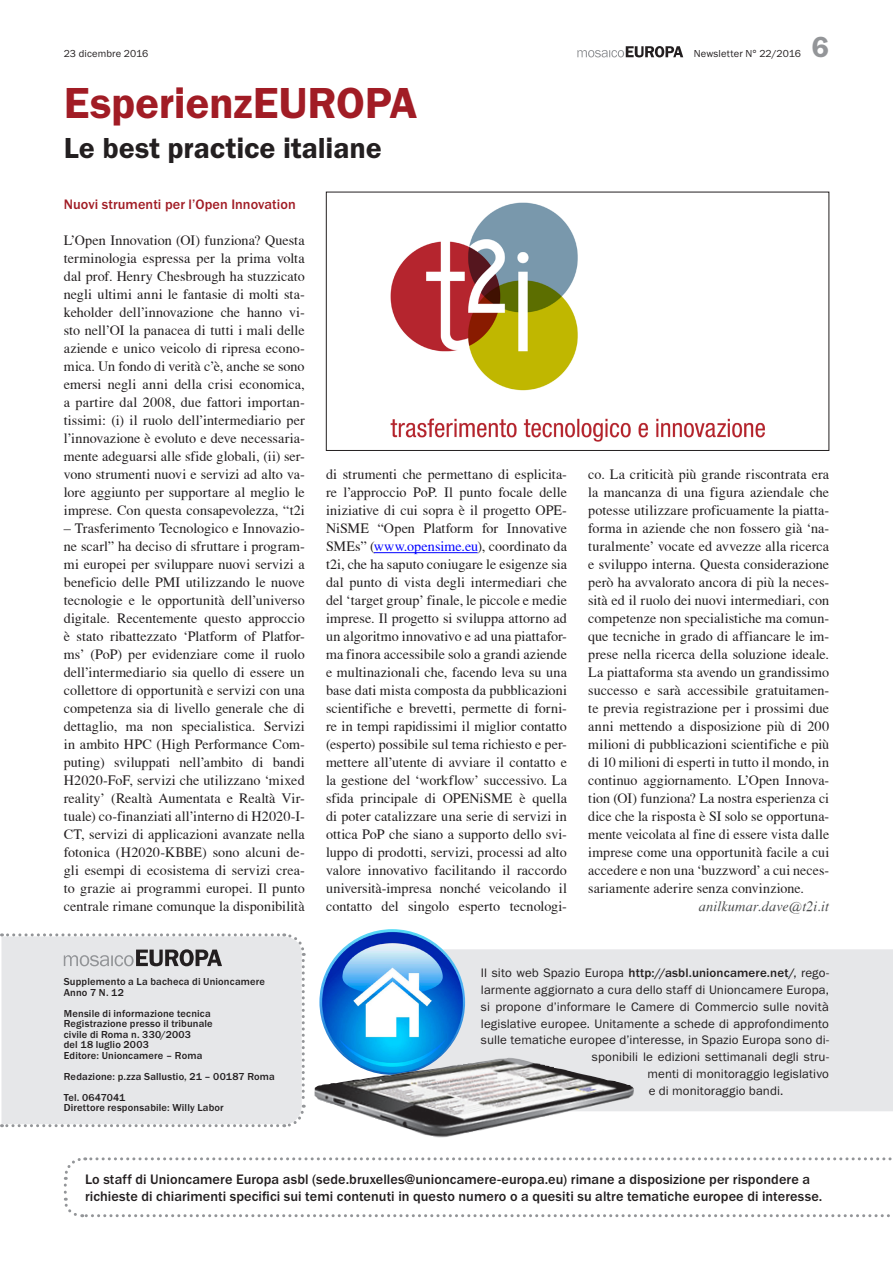
<style>
.page{position:relative;width:893px;height:1263px;background:#fff}
.page>*{position:absolute;margin:0;border:0;box-sizing:border-box;transform-origin:0 0}
.Titel_30{font:600 45px "Franklin Gothic Itc T";letter-spacing:-.005em;color:#a11c25}
.Untertitel_20{font:600 30px "Franklin Gothic Itc T";color:#231f20}
.t1{font:600 30px "Franklin Gothic Itc T";color:#939598}
.Grundschrift{font:14.25px/18px "T Acc LAD";letter-spacing:.005em;color:#231f20;text-align:justify}
.Untertitel{font:500 14.25px/17.1px "Franklin Gothic Itc T";letter-spacing:.005em;color:#231f20}
.Zwischentitel{font:500 14.25px "Franklin Gothic Itc T";letter-spacing:.005em;color:#a11c25}
.Autor{font:14.25px "T Acc LAD Italic";letter-spacing:.01em;color:#4b4c4d}
.Untertitel-2{font:12.75px "Franklin Gothic Itc T";letter-spacing:.01em;color:#231f20}
.Untertitel-3{font:500 12.75px "Franklin Gothic Itc T";letter-spacing:.01em;color:#231f20}
.Untertitel-4{font:500 10.5px/10.5px "Franklin Gothic Itc T";letter-spacing:.015em;color:#231f20}
.t2{font:10.5px "Franklin Gothic Itc T";letter-spacing:.01em;color:#231f20}
.s1{color:#00f}
.s2{font-weight:400}
</style>
<div class="page">
<svg style="left:577px;top:46px;width:106px;height:11px"></svg>
<svg style="left:64px;top:1198px;width:826px;height:20px"></svg>
<svg style="left:63px;top:1157px;width:829px;height:35px"></svg>
<svg style="left:1px;top:933px;width:305px;height:195px;background:#e2e3e5"></svg>
<div style="left:441px;top:949px;width:452px;height:162px;background:#e6e7e9"></div>
<img style="left:319px;top:929px;width:146px;height:146px;border-radius:73px">
<img style="left:314px;top:1057px;width:320px;height:81px">
<hr style="left:374px;top:552px;width:104px;height:1px;background:#00f">
<img style="left:390px;top:202px;width:375px;height:240px">
<div style="left:326px;top:192px;width:503px;height:259px;border:1px solid #231f20"></div>
<p class="t2" style="left:64px;top:48px;width:86px">23 dicembre 2016</p>
<p class="t2" style="left:694px;top:48px;width:109px">Newsletter N° 22/2016</p>
<p class="Titel_30" style="left:64px;top:77px;width:355px">EsperienzEUROPA</p>
<p class="Untertitel_20" style="left:64px;top:131px;width:319px">Le best practice italiane</p>
<h2 class="t1" style="left:812px;top:30px;width:19px">6</h2>
<p class="Zwischentitel" style="left:64px;top:196px;width:233px">Nuovi strumenti per l’Open Innovation</p>
<p class="Grundschrift" style="left:64px;top:231px;width:242px">L’Open Innovation (OI) funziona? Questa terminologia espressa per la prima volta dal prof. Henry Chesbrough ha stuzzicato negli ultimi anni le fantasie di molti sta&shy;keholder dell’innovazione che hanno vi&shy;sto nell’OI la panacea di tutti i mali delle aziende e unico veicolo di ripresa econo&shy;mica. Un fondo di verità c’è, anche se sono emersi negli anni della crisi economica, a partire dal 2008, due fattori importan&shy;tissimi: (i) il ruolo dell’intermediario per l’innovazione è evoluto e deve necessaria&shy;mente adeguarsi alle sfide globali, (ii) ser&shy;vono strumenti nuovi e servizi ad alto va&shy;lore aggiunto per supportare al meglio le imprese. Con questa consapevolezza, “t2i</p>
<p class="Grundschrift" style="left:64px;top:519px;width:242px">– Trasferimento Tecnologico e Innovazio&shy;ne scarl” ha deciso di sfruttare i program&shy;mi europei per sviluppare nuovi servizi a beneficio delle PMI utilizzando le nuove tecnologie e le opportunità dell’universo digitale. Recentemente questo approccio è stato ribattezzato ‘Platform of Platfor&shy;ms’ (PoP) per evidenziare come il ruolo dell’intermediario sia quello di essere un collettore di opportunità e servizi con una competenza sia di livello generale che di dettaglio, ma non specialistica. Servizi in ambito HPC (High Performance Com&shy;puting) sviluppati nell’ambito di bandi H2020-FoF, servizi che utilizzano ‘mixed reality’ (Realtà Aumentata e Realtà Vir&shy;tuale) co-finanziati all’interno di H2020-I-CT, servizi di applicazioni avanzate nella fotonica (H2020-KBBE) sono alcuni de&shy;gli esempi di ecosistema di servizi crea&shy;to grazie ai programmi europei. Il punto centrale rimane comunque la disponibilità</p>
<p class="Grundschrift" style="left:326px;top:465px;width:242px">di strumenti che permettano di esplicita&shy;re l’approccio PoP. Il punto focale delle iniziative di cui sopra è il progetto OPE-NiSME “Open Platform for Innovative SMEs” (<span class="s1">www.opensime.eu</span>), coordinato da t2i, che ha saputo coniugare le esigenze sia dal punto di vista degli intermediari che del ‘target group’ finale, le piccole e medie imprese. Il progetto si sviluppa attorno ad un algoritmo innovativo e ad una piattafor&shy;ma finora accessibile solo a grandi aziende e multinazionali che, facendo leva su una base dati mista composta da pubblicazioni scientifiche e brevetti, permette di forni&shy;re in tempi rapidissimi il miglior contatto (esperto) possibile sul tema richiesto e per&shy;mettere all’utente di avviare il contatto e la gestione del ‘workflow’ successivo. La sfida principale di OPENiSME è quella di poter catalizzare una serie di servizi in ottica PoP che siano a supporto dello svi&shy;luppo di prodotti, servizi, processi ad alto valore innovativo facilitando il raccordo università-impresa nonché veicolando il contatto del singolo esperto tecnologi-</p>
<p class="Grundschrift" style="left:588px;top:465px;width:242px">co. La criticità più grande riscontrata era la mancanza di una figura aziendale che potesse utilizzare proficuamente la piatta&shy;forma in aziende che non fossero già ‘na&shy;turalmente’ vocate ed avvezze alla ricerca e sviluppo interna. Questa considerazione però ha avvalorato ancora di più la neces&shy;sità ed il ruolo dei nuovi intermediari, con competenze non specialistiche ma comun&shy;que tecniche in grado di affiancare le im&shy;prese nella ricerca della soluzione ideale.<br>La piattaforma sta avendo un grandissimo successo e sarà accessibile gratuitamen&shy;te previa registrazione per i prossimi due anni mettendo a disposizione più di 200 milioni di pubblicazioni scientifiche e più di 10 milioni di esperti in tutto il mondo, in continuo aggiornamento. L’Open Innova&shy;tion (OI) funziona? La nostra esperienza ci dice che la risposta è SI solo se opportuna&shy;mente veicolata al fine di essere vista dalle imprese come una opportunità facile a cui accedere e non una ‘buzzword’ a cui neces&shy;sariamente aderire senza convinzione.</p>
<p class="Autor" style="left:699px;top:898px;width:132px">anilkumar.dave@t2i.it</p>
<p class="Untertitel-4" style="left:64px;top:976px;width:203px">Supplemento a La bacheca di Unioncamere</p>
<p class="Untertitel-4" style="left:64px;top:987px;width:62px">Anno 7 N. 12</p>
<p class="Untertitel-4" style="left:64px;top:1008px;width:148px">Mensile di informazione tecnica</p>
<p class="Untertitel-4" style="left:64px;top:1018px;width:150px">Registrazione presso il tribunale civile di Roma n. 330/2003<br>del 18 luglio 2003</p>
<p class="Untertitel-4" style="left:64px;top:1050px;width:140px">Editore: Unioncamere – Roma</p>
<p class="Untertitel-4" style="left:64px;top:1071px;width:213px">Redazione: p.zza Sallustio, 21 – 00187 Roma</p>
<p class="Untertitel-4" style="left:64px;top:1092px;width:63px">Tel. 0647041</p>
<p class="Untertitel-4" style="left:64px;top:1102px;width:161px">Direttore responsabile: Willy Labor</p>
<p class="Untertitel-3" style="left:481px;top:965px;width:350px"><span class="s2">Il sito web Spazio Europa</span> http://asbl.unioncamere.net/<span class="s2">, rego-</span></p>
<p class="Untertitel-2" style="left:481px;top:982px;width:350px">larmente aggiornato a cura dello staff di Unioncamere Europa,</p>
<p class="Untertitel-2" style="left:481px;top:999px;width:349px">si propone d’informare le Camere di Commercio sulle novità</p>
<p class="Untertitel-2" style="left:481px;top:1016px;width:350px">legislative europee. Unitamente a schede di approfondimento</p>
<p class="Untertitel-2" style="left:481px;top:1033px;width:350px">sulle tematiche europee d’interesse, in Spazio Europa sono di-</p>
<p class="Untertitel-2" style="left:592px;top:1049px;width:239px">sponibili le edizioni settimanali degli stru-</p>
<p class="Untertitel-2" style="left:647px;top:1066px;width:183px">menti di monitoraggio legislativo</p>
<p class="Untertitel-2" style="left:649px;top:1083px;width:136px">e di monitoraggio bandi.</p>
<p class="Untertitel" style="left:85px;top:1171px;width:739px">Lo staff di Unioncamere Europa asbl (sede.bruxelles@unioncamere-europa.eu) rimane a disposizione per rispondere a richieste di chiarimenti specifici sui temi contenuti in questo numero o a quesiti su altre tematiche europee di interesse.</p>
</div>
